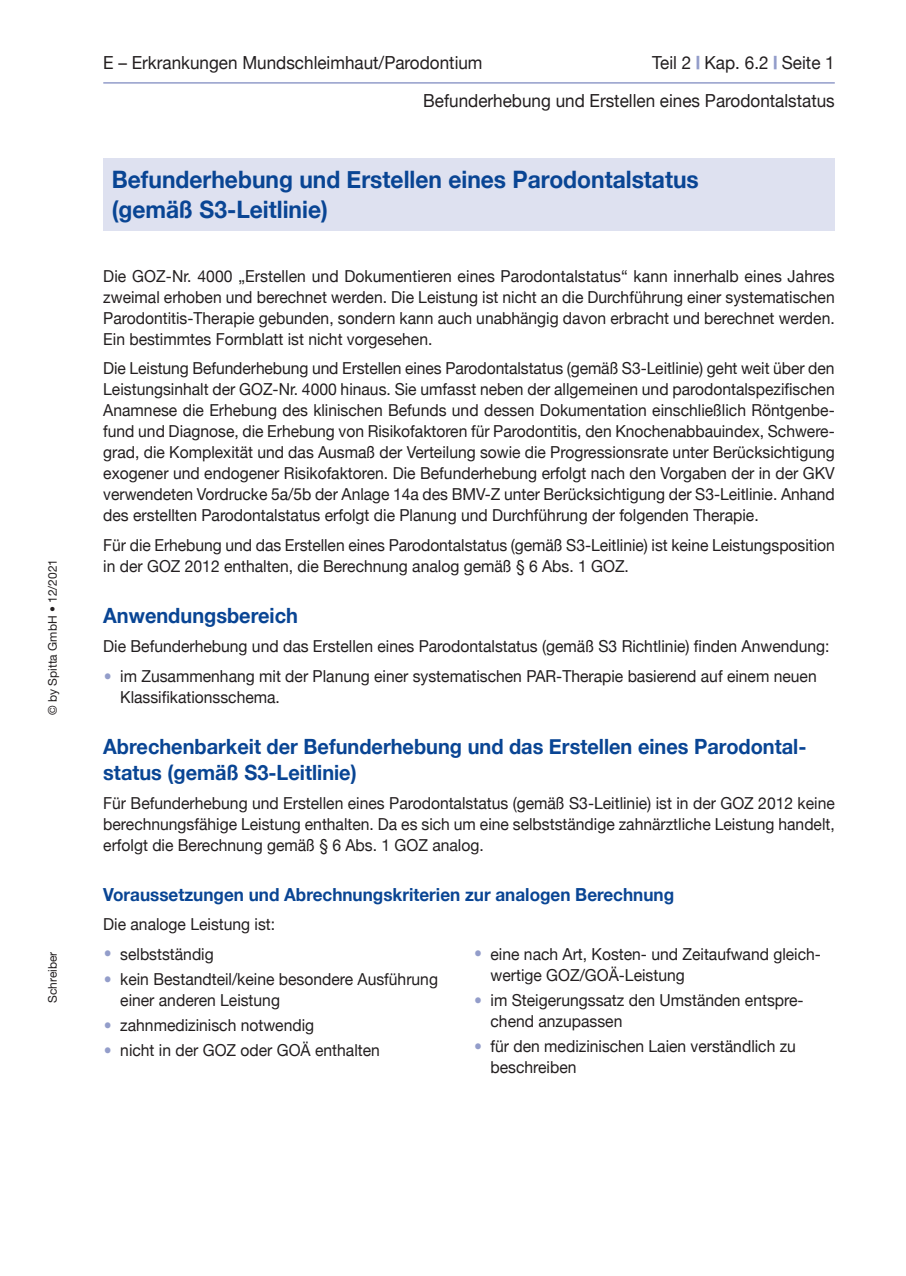
<style>
.page{position:relative;width:906px;height:1276px;background:#fff}
.page>*{position:absolute;margin:0;border:0;box-sizing:border-box;transform-origin:0 0}
.t1{font:700 24px/30px "Helvetica Neue";color:#094594;scale:.95 1}
.t2{font:700 21px/25.5px "Helvetica Neue";color:#094594;scale:.95 1}
.t3{font:18px/38px "Helvetica Neue";color:#231f20;text-align:right;scale:.95 1}
.t4{font:700 18px "Helvetica Neue";color:#094594;scale:.95 1}
.t5{font:16.5px/21px "Helvetica Neue";color:#231f20;scale:.95 1}
.t6{font:12px "Helvetica Neue";color:#231f20}
.s1{font-weight:900;color:#939dca}
.s2{font-size:27px;color:#939dca}
</style>
<div class="page">
<hr style="left:103px;top:82px;width:732px;height:2px;background:#939dca">
<div style="left:103px;top:159px;width:732px;height:72px;background:#dee1f0"></div>
<p class="t6" style="left:48px;top:715px;width:158px;rotate:-90deg">© by Spitta GmbH • 12/2021</p>
<p class="t6" style="left:48px;top:1003px;width:53px;rotate:-90deg">Schreiber</p>
<p class="t3" style="left:103px;top:44px;width:401px">E – Erkrankungen Mundschleimhaut/Parodontium</p>
<p class="t3" style="left:423px;top:44px;width:435px">Teil 2 <span class="s1">|</span> Kap. 6.2 <span class="s1">|</span> Seite 1<br>Befunderhebung und Erstellen eines Parodontalstatus</p>
<h1 class="t1" style="left:112px;top:165px;width:619px">Befunderhebung und Erstellen eines Parodontalstatus (gemäß S3-Leitlinie)</h1>
<p class="t5" style="left:103px;top:266px;width:771px;text-align:justify">Die GOZ-Nr. 4000 „Erstellen und Dokumentieren eines Parodontalstatus“ kann innerhalb eines Jahres zweimal erhoben und berechnet werden. Die Leistung ist nicht an die Durchführung einer systematischen Parodontitis-Therapie gebunden, sondern kann auch unabhängig davon erbracht und berechnet werden.<br>Ein bestimmtes Formblatt ist nicht vorgesehen.</p>
<p class="t5" style="left:103px;top:358px;width:771px;text-align:justify">Die Leistung Befunderhebung und Erstellen eines Parodontalstatus (gemäß S3-Leitlinie) geht weit über den Leistungsinhalt der GOZ-Nr. 4000 hinaus. Sie umfasst neben der allgemeinen und parodontalspezifischen Anamnese die Erhebung des klinischen Befunds und dessen Dokumentation einschließlich Röntgenbe&shy;fund und Diagnose, die Erhebung von Risikofaktoren für Parodontitis, den Knochenabbauindex, Schwere&shy;grad, die Komplexität und das Ausmaß der Verteilung sowie die Progressionsrate unter Berücksichtigung exogener und endogener Risikofaktoren. Die Befunderhebung erfolgt nach den Vorgaben der in der GKV verwendeten Vordrucke 5a/5b der Anlage 14a des BMV-Z unter Berücksichtigung der S3-Leitlinie. Anhand des erstellten Parodontalstatus erfolgt die Planung und Durchführung der folgenden Therapie.</p>
<p class="t5" style="left:103px;top:535px;width:771px">Für die Erhebung und das Erstellen eines Parodontalstatus (gemäß S3-Leitlinie) ist keine Leistungsposition in der GOZ 2012 enthalten, die Berechnung analog gemäß § 6 Abs. 1 GOZ.</p>
<p class="t2" style="left:103px;top:603px;width:206px">Anwendungsbereich</p>
<p class="t5" style="left:103px;top:636px;width:766px">Die Befunderhebung und das Erstellen eines Parodontalstatus (gemäß S3 Richtlinie) finden Anwendung:</p>
<p class="t5" style="left:120px;top:666px;width:734px;text-indent:-17px"><span class="s2">•</span> im Zusammenhang mit der Planung einer systematischen PAR-Therapie basierend auf einem neuen<br>Klassifikationsschema.</p>
<p class="t2" style="left:103px;top:734px;width:742px">Abrechenbarkeit der Befunderhebung und das Erstellen eines Parodontal&shy;status (gemäß S3-Leitlinie)</p>
<p class="t5" style="left:103px;top:793px;width:771px;text-align:justify">Für Befunderhebung und Erstellen eines Parodontalstatus (gemäß S3-Leitlinie) ist in der GOZ 2012 keine berechnungsfähige Leistung enthalten. Da es sich um eine selbstständige zahnärztliche Leistung handelt, erfolgt die Berechnung gemäß § 6 Abs. 1 GOZ analog.</p>
<p class="t4" style="left:103px;top:884px;width:602px">Voraussetzungen und Abrechnungskriterien zur analogen Berechnung</p>
<p class="t5" style="left:103px;top:914px;width:182px">Die analoge Leistung ist:</p>
<p class="t5" style="left:103px;top:943px;width:118px"><span class="s2">•</span> selbstständig</p>
<p class="t5" style="left:120px;top:969px;width:336px;text-indent:-17px"><span class="s2">•</span> kein Bestandteil/keine besondere Ausführung einer anderen Leistung</p>
<p class="t5" style="left:103px;top:1015px;width:224px"><span class="s2">•</span> zahnmedizinisch notwendig</p>
<p class="t5" style="left:103px;top:1040px;width:293px"><span class="s2">•</span> nicht in der GOZ oder GOÄ enthalten</p>
<p class="t5" style="left:490px;top:943px;width:349px;text-indent:-17px"><span class="s2">•</span> eine nach Art, Kosten- und Zeitaufwand gleich&shy;wertige GOZ/GOÄ-Leistung</p>
<p class="t5" style="left:490px;top:990px;width:331px;text-indent:-17px"><span class="s2">•</span> im Steigerungssatz den Umständen entspre&shy;chend anzupassen</p>
<p class="t5" style="left:490px;top:1036px;width:323px;text-indent:-17px"><span class="s2">•</span> für den medizinischen Laien verständlich zu beschreiben</p>
</div>
